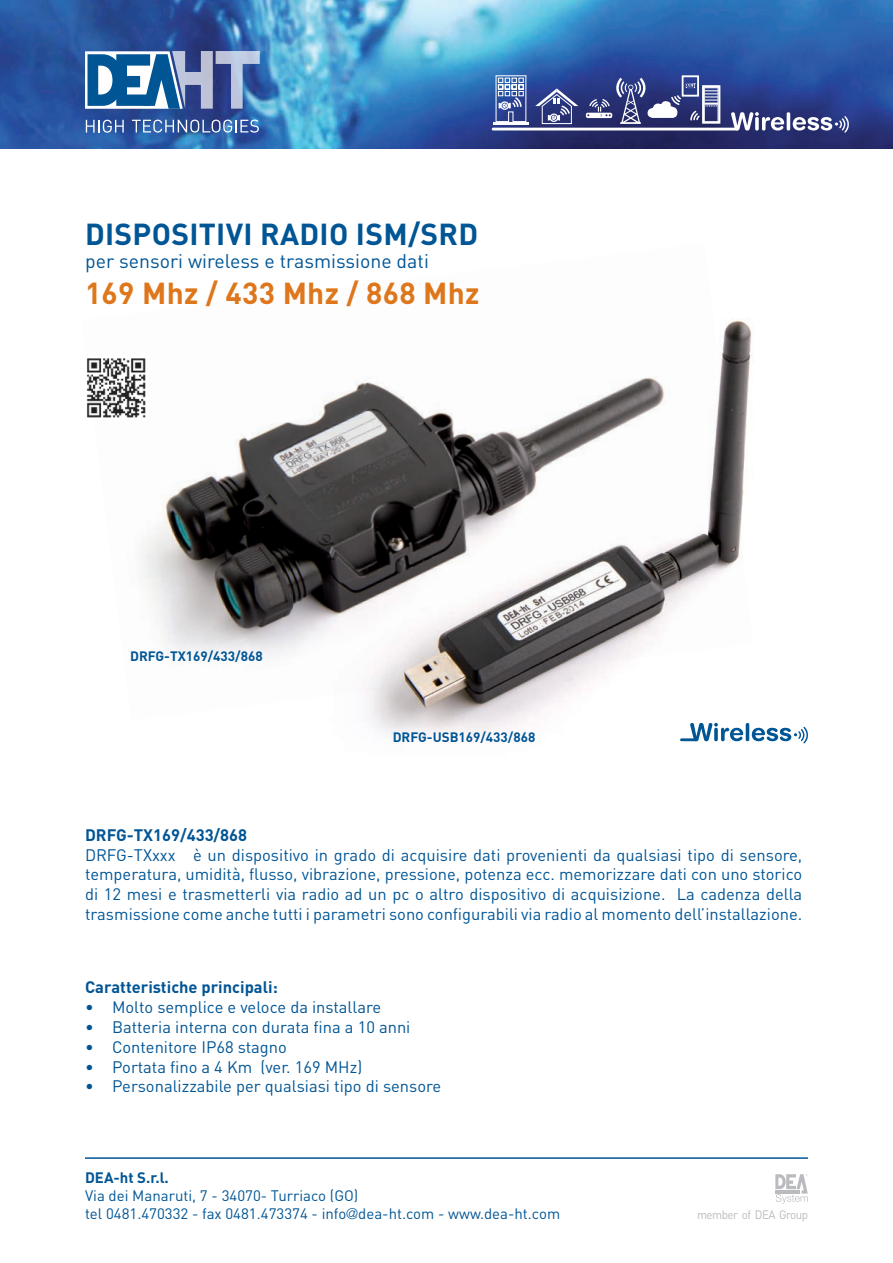
<style>
.page{position:relative;width:893px;height:1263px;background:#fff}
.page>*{position:absolute;margin:0;border:0;box-sizing:border-box;transform-origin:0 0}
.t1{font:700 30px "DIN";letter-spacing:.01em;color:#005595}
.t2{font:700 30px "DIN";letter-spacing:.01em;color:#de761b}
.t3{font:19.5px "DIN";color:#005595}
.t4{font:16.5px/19.8px "DIN";color:#005595;text-align:justify}
.t5{font:700 16.5px "DIN";color:#005595}
.t6{font:15px/18px "DIN";color:#005595}
.t7{font:700 15px "DIN";color:#005595}
.t8{font:700 13.5px "DIN";color:#005595}
.t9{font:12px "DIN";letter-spacing:-.04em;color:#babbbe;scale:.95 1}
.s1{font-family:"Helvetica Neue LT Std";font-weight:300;font-stretch:condensed}
</style>
<div class="page">
<img style="left:0;top:0;width:893px;height:149px">
<svg style="left:85px;top:51px;width:175px;height:58px"></svg>
<svg style="left:86px;top:120px;width:38px;height:13px"></svg>
<svg style="left:132px;top:120px;width:127px;height:13px;background:#6180b6"></svg>
<hr style="left:85px;top:1157px;width:723px;height:2px;background:#005595">
<svg style="left:775px;top:1174px;width:33px;height:30px"></svg>
<svg style="left:492px;top:75px;width:292px;height:55px;background:#54619b"></svg>
<hr style="left:787px;top:112px;width:3px;height:18px;background:#fff;border-radius:2px">
<svg style="left:793px;top:116px;width:56px;height:17px"></svg>
<img style="left:141px;top:422px;width:154px;height:236px">
<img style="left:295px;top:320px;width:510px;height:422px">
<img style="left:87px;top:358px;width:59px;height:60px">
<svg style="left:680px;top:723px;width:63px;height:18px"></svg>
<hr style="left:746px;top:723px;width:3px;height:18px;background:#005595;border-radius:2px">
<svg style="left:752px;top:727px;width:56px;height:17px"></svg>
<p class="t1" style="left:85px;top:215px;width:395px">DISPOSITIVI RADIO ISM/SRD</p>
<p class="t3" style="left:85px;top:249px;width:345px">per sensori wireless e trasmissione dati</p>
<p class="t2" style="left:85px;top:274px;width:396px">169 Mhz / 433 Mhz / 868 Mhz</p>
<p class="t8" style="left:130px;top:648px;width:134px">DRFG-TX169/433/868</p>
<p class="t8" style="left:393px;top:729px;width:144px">DRFG-USB169/433/868</p>
<p class="t5" style="left:85px;top:824px;width:164px">DRFG-TX169/433/868</p>
<p class="t4" style="left:85px;top:844px;width:719px">DRFG-TXxxx è un dispositivo in grado di acquisire dati provenienti da qualsiasi tipo di sensore, temperatura, umidità, flusso, vibrazione, pressione, potenza ecc. memorizzare dati con uno storico di 12 mesi e trasmetterli via radio ad un pc o altro dispositivo di acquisizione. La cadenza della trasmissione come anche tutti i parametri sono configurabili via radio al momento dell’installazione.</p>
<p class="t5" style="left:85px;top:977px;width:194px">Caratteristiche principali:</p>
<p class="t4" style="left:85px;top:997px;width:298px">• Molto semplice e veloce da installare</p>
<p class="t4" style="left:85px;top:1017px;width:327px">• Batteria interna con durata fina a 10 anni</p>
<p class="t4" style="left:85px;top:1037px;width:203px">• Contenitore IP68 stagno</p>
<p class="t4" style="left:85px;top:1056px;width:279px">• Portata fino a 4 Km (ver. 169 MHz)</p>
<p class="t4" style="left:85px;top:1076px;width:358px">• Personalizzabile per qualsiasi tipo di sensore</p>
<p class="t7" style="left:85px;top:1168px;width:85px">DEA-ht S.r.l.</p>
<p class="t6" style="left:85px;top:1186px;width:477px">Via dei Manaruti, 7 - 34070- Turriaco (GO)<br>tel 0481.470332 - fax 0481.473374 - info<span class="s1">@</span>dea-ht.com - www.dea-ht.com</p>
<p class="t9" style="left:697px;top:1207px;width:118px">member of DEA Group</p>
</div>
